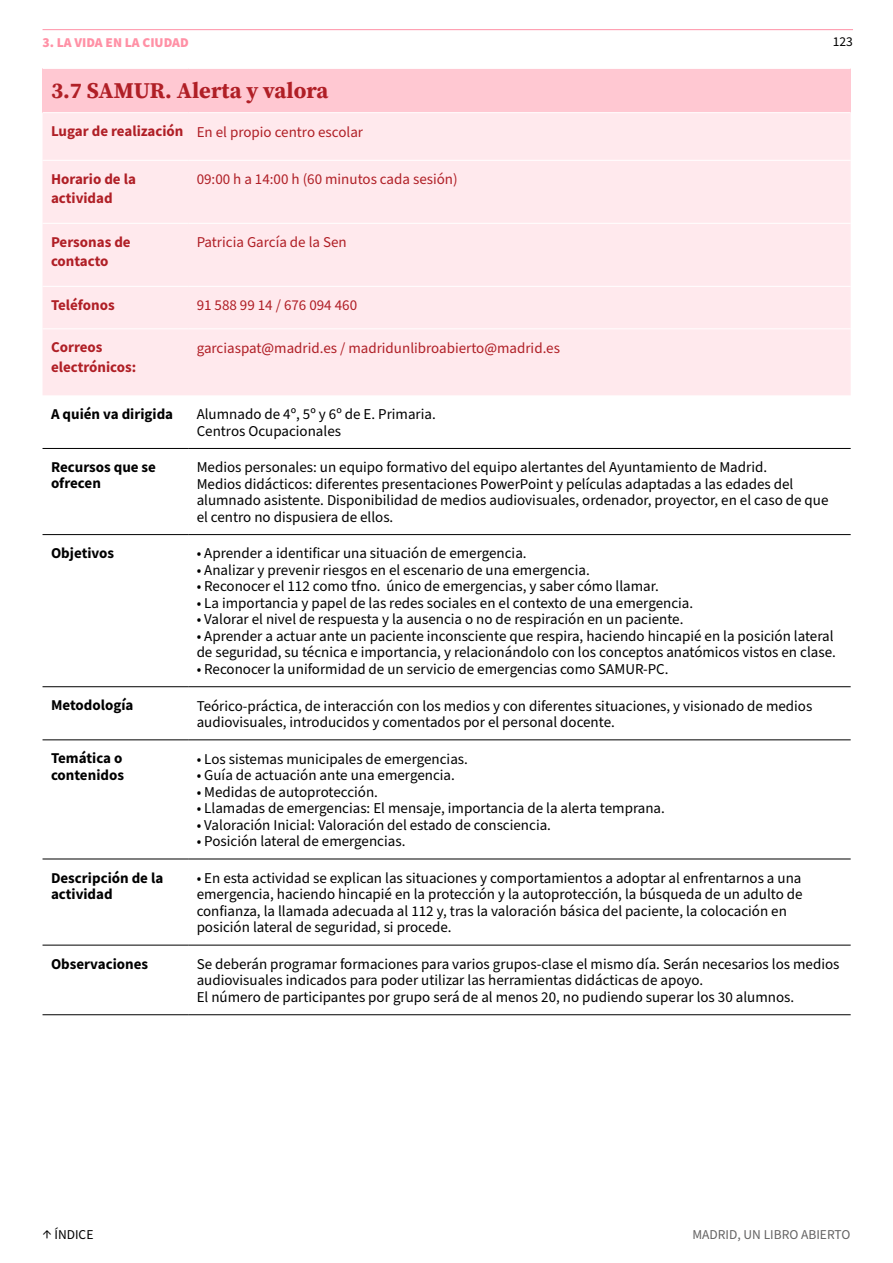
<style>
.page{position:relative;width:893px;height:1263px;background:#fff}
.page>*{position:absolute;margin:0;border:0;box-sizing:border-box;transform-origin:0 0}
.Titulo_Celda_Ciudad{font:22.5px "Source Serif Variable";color:#b01f26}
.Normal_aumentado{font:15px/16.5px "Source Sans Pro";color:#000}
.Txt_celda_superior_Ciudad{font:15px "Source Sans Pro";color:#b01f26}
.Normal_aumentado-2{font:700 15px/16.5px "Source Sans Pro";color:#000}
.Txt_celda_superior_Ciudad-2{font:700 15px/19.5px "Source Sans Pro";color:#b01f26}
.t1{font:13.5px "Source Sans Pro";color:#646363}
.t2{font:900 13.5px "Source Sans Pro";color:#ff91a6}
.t3{font:13.5px "Source Sans Pro";color:#000}
.s1{font-size:15px}
</style>
<div class="page">
<hr style="left:43px;top:29px;width:810px;height:1px;background:#ff91a6">
<div style="left:43px;top:68px;width:808px;height:45px;background:#ffc8d2"></div>
<div style="left:43px;top:113px;width:808px;height:282px;background:#ffe9ed"></div>
<hr style="left:43px;top:160px;width:145px;height:1px;background:#fff">
<hr style="left:188px;top:160px;width:663px;height:1px;background:#fff">
<hr style="left:43px;top:223px;width:145px;height:1px;background:#fff">
<hr style="left:188px;top:223px;width:663px;height:1px;background:#fff">
<hr style="left:43px;top:286px;width:145px;height:1px;background:#fff">
<hr style="left:188px;top:286px;width:663px;height:1px;background:#fff">
<hr style="left:43px;top:328px;width:145px;height:1px;background:#fff">
<hr style="left:188px;top:328px;width:663px;height:1px;background:#fff">
<hr style="left:43px;top:448px;width:145px;height:1px;background:#000">
<hr style="left:188px;top:448px;width:663px;height:1px;background:#000">
<hr style="left:43px;top:534px;width:145px;height:1px;background:#000">
<hr style="left:188px;top:534px;width:663px;height:1px;background:#000">
<hr style="left:43px;top:686px;width:145px;height:1px;background:#000">
<hr style="left:188px;top:686px;width:663px;height:1px;background:#000">
<hr style="left:43px;top:739px;width:145px;height:1px;background:#000">
<hr style="left:188px;top:739px;width:663px;height:1px;background:#000">
<hr style="left:43px;top:859px;width:145px;height:1px;background:#000">
<hr style="left:188px;top:859px;width:663px;height:1px;background:#000">
<hr style="left:43px;top:945px;width:145px;height:1px;background:#000">
<hr style="left:188px;top:945px;width:663px;height:1px;background:#000">
<hr style="left:43px;top:68px;width:145px;height:1px;background:#fff">
<hr style="left:188px;top:68px;width:663px;height:1px;background:#fff">
<hr style="left:43px;top:112px;width:145px;height:1px;background:#fff">
<hr style="left:188px;top:112px;width:663px;height:1px;background:#fff">
<hr style="left:43px;top:1014px;width:145px;height:1px;background:#000">
<hr style="left:188px;top:1014px;width:663px;height:1px;background:#000">
<p class="t2" style="left:43px;top:33px;width:148px">3. LA VIDA EN LA CIUDAD</p>
<p class="t3" style="left:833px;top:32px;width:22px">123</p>
<p class="Titulo_Celda_Ciudad" style="left:51px;top:76px;width:279px">3.7 SAMUR. Alerta y valora</p>
<p class="Txt_celda_superior_Ciudad-2" style="left:51px;top:121px;width:134px">Lugar de realización</p>
<p class="Txt_celda_superior_Ciudad" style="left:197px;top:122px;width:168px">En el propio centro escolar</p>
<p class="Txt_celda_superior_Ciudad-2" style="left:51px;top:169px;width:86px">Horario de la actividad</p>
<p class="Txt_celda_superior_Ciudad" style="left:197px;top:169px;width:263px">09:00 h a 14:00 h (60 minutos cada sesión)</p>
<p class="Txt_celda_superior_Ciudad-2" style="left:51px;top:232px;width:81px">Personas de contacto</p>
<p class="Txt_celda_superior_Ciudad" style="left:197px;top:232px;width:152px">Patricia García de la Sen</p>
<p class="Txt_celda_superior_Ciudad-2" style="left:51px;top:295px;width:65px">Teléfonos</p>
<p class="Txt_celda_superior_Ciudad" style="left:197px;top:295px;width:162px">91 588 99 14 / 676 094 460</p>
<p class="Txt_celda_superior_Ciudad-2" style="left:51px;top:337px;width:87px">Correos electrónicos:</p>
<p class="Txt_celda_superior_Ciudad" style="left:197px;top:338px;width:365px">garciaspat@madrid.es / madridunlibroabierto@madrid.es</p>
<p class="Normal_aumentado-2" style="left:51px;top:405px;width:124px">A quién va dirigida</p>
<p class="Normal_aumentado" style="left:197px;top:406px;width:241px">Alumnado de 4º, 5º y 6º de E. Primaria.</p>
<p class="Normal_aumentado" style="left:197px;top:423px;width:146px">Centros Ocupacionales</p>
<p class="Normal_aumentado-2" style="left:51px;top:458px;width:107px">Recursos que se ofrecen</p>
<p class="Normal_aumentado" style="left:197px;top:460px;width:572px">Medios personales: un equipo formativo del equipo alertantes del Ayuntamiento de Madrid.</p>
<p class="Normal_aumentado" style="left:197px;top:476px;width:633px">Medios didácticos: diferentes presentaciones PowerPoint y películas adaptadas a las edades del alumnado asistente. Disponibilidad de medios audiovisuales, ordenador, proyector, en el caso de que el centro no dispusiera de ellos.</p>
<p class="Normal_aumentado-2" style="left:51px;top:545px;width:65px">Objetivos</p>
<p class="Normal_aumentado" style="left:197px;top:546px;width:331px">• Aprender a identificar una situación de emergencia.</p>
<p class="Normal_aumentado" style="left:197px;top:562px;width:395px">• Analizar y prevenir riesgos en el escenario de una emergencia.</p>
<p class="Normal_aumentado" style="left:197px;top:579px;width:464px">• Reconocer el 112 como tfno. único de emergencias, y saber cómo llamar.</p>
<p class="Normal_aumentado" style="left:197px;top:595px;width:498px">• La importancia y papel de las redes sociales en el contexto de una emergencia.</p>
<p class="Normal_aumentado" style="left:197px;top:612px;width:488px">• Valorar el nivel de respuesta y la ausencia o no de respiración en un paciente.</p>
<p class="Normal_aumentado" style="left:197px;top:628px;width:641px">• Aprender a actuar ante un paciente inconsciente que respira, haciendo hincapié en la posición lateral de seguridad, su técnica e importancia, y relacionándolo con los conceptos anatómicos vistos en clase.</p>
<p class="Normal_aumentado" style="left:197px;top:661px;width:473px">• Reconocer la uniformidad de un servicio de emergencias como SAMUR-PC.</p>
<p class="Normal_aumentado-2" style="left:51px;top:697px;width:84px">Metodología</p>
<p class="Normal_aumentado" style="left:197px;top:698px;width:617px">Teórico-práctica, de interacción con los medios y con diferentes situaciones, y visionado de medios audiovisuales, introducidos y comentados por el personal docente.</p>
<p class="Normal_aumentado-2" style="left:51px;top:750px;width:74px">Temática o contenidos</p>
<p class="Normal_aumentado" style="left:197px;top:751px;width:273px">• Los sistemas municipales de emergencias.</p>
<p class="Normal_aumentado" style="left:197px;top:767px;width:260px">• Guía de actuación ante una emergencia.</p>
<p class="Normal_aumentado" style="left:197px;top:784px;width:183px">• Medidas de autoprotección.</p>
<p class="Normal_aumentado" style="left:197px;top:800px;width:470px">• Llamadas de emergencias: El mensaje, importancia de la alerta temprana.</p>
<p class="Normal_aumentado" style="left:197px;top:817px;width:356px">• Valoración Inicial: Valoración del estado de consciencia.</p>
<p class="Normal_aumentado" style="left:197px;top:833px;width:210px">• Posición lateral de emergencias.</p>
<p class="Normal_aumentado-2" style="left:51px;top:869px;width:114px">Descripción de la actividad</p>
<p class="Normal_aumentado" style="left:197px;top:870px;width:608px">• En esta actividad se explican las situaciones y comportamientos a adoptar al enfrentarnos a una emergencia, haciendo hincapié en la protección y la autoprotección, la búsqueda de un adulto de confianza, la llamada adecuada al 112 y, tras la valoración básica del paciente, la colocación en posición lateral de seguridad, si procede.</p>
<p class="Normal_aumentado-2" style="left:51px;top:955px;width:99px">Observaciones</p>
<p class="Normal_aumentado" style="left:197px;top:956px;width:644px">Se deberán programar formaciones para varios grupos-clase el mismo día. Serán necesarios los medios audiovisuales indicados para poder utilizar las herramientas didácticas de apoyo.</p>
<p class="Normal_aumentado" style="left:197px;top:989px;width:599px">El número de participantes por grupo será de al menos 20, no pudiendo superar los 30 alumnos.</p>
<p class="t3" style="left:43px;top:1226px;width:52px"><span class="s1">↑</span> ÍNDICE</p>
<p class="t1" style="left:692px;top:1226px;width:159px">MADRID, UN LIBRO ABIERTO</p>
</div>
